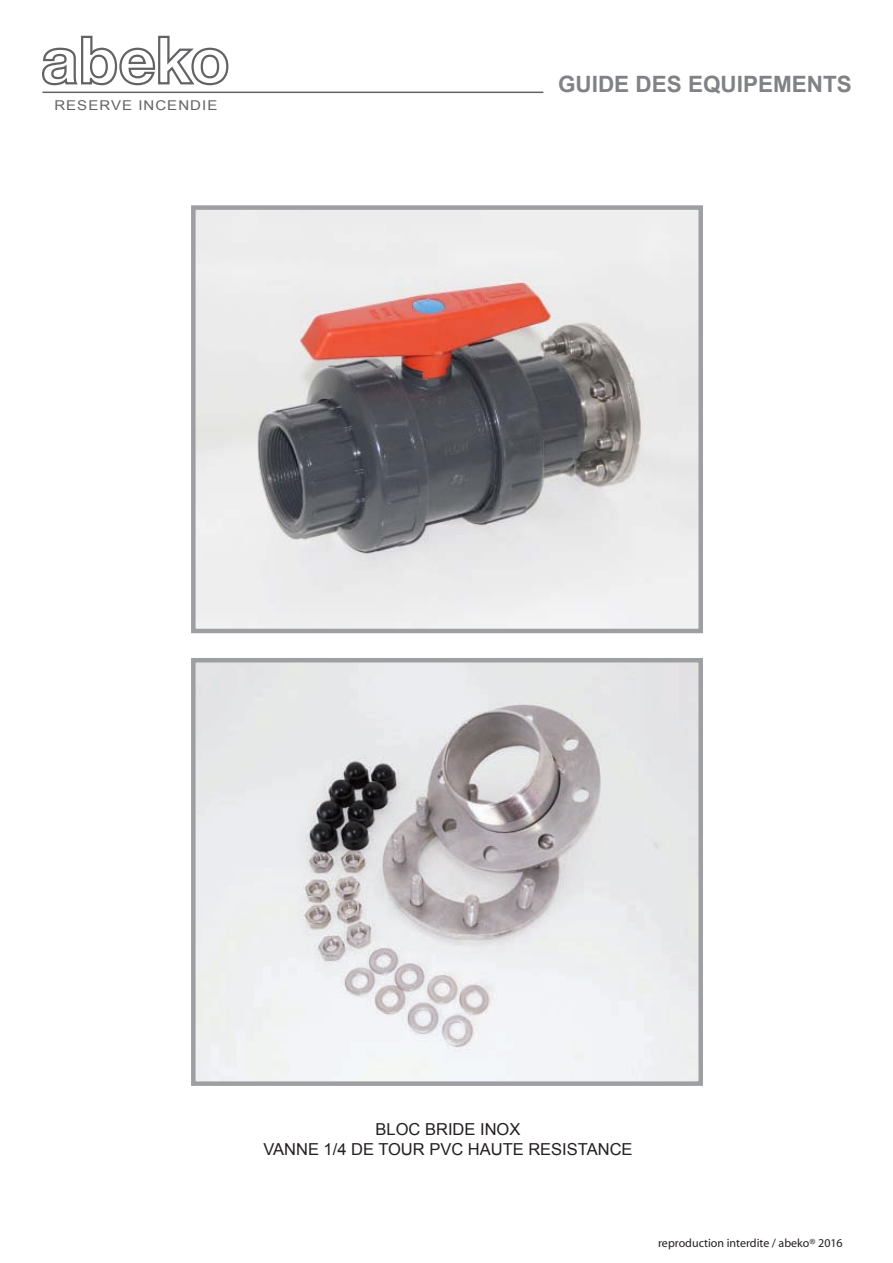
<style>
.page{position:relative;width:893px;height:1263px;background:#fff}
.page>*{position:absolute;margin:0;border:0;box-sizing:border-box;transform-origin:0 0}
.t1{font:700 22.5px "Arial";color:#808285}
.t2{font:16.5px/19.8px "Arial";color:#231f20;text-align:center}
.t3{font:13.5px "Arial";letter-spacing:.07em;color:#636366;scale:1.11 1}
.t4{font:12px "Myriad";color:#231f20}
</style>
<div class="page">
<svg style="left:42px;top:35px;width:187px;height:51px"></svg>
<hr style="left:42px;top:92px;width:501px;height:1px;background:#636366">
<img style="left:196px;top:210px;width:502px;height:418px">
<div style="left:191px;top:205px;width:512px;height:428px;border:4px solid #9d9fa2"></div>
<img style="left:196px;top:663px;width:502px;height:418px">
<div style="left:191px;top:658px;width:512px;height:428px;border:4px solid #9d9fa2"></div>
<p class="t3" style="left:54px;top:96px;width:148px">RESERVE INCENDIE</p>
<h1 class="t1" style="left:558px;top:70px;width:295px">GUIDE DES EQUIPEMENTS</h1>
<p class="t2" style="left:263px;top:1120px;width:371px">BLOC BRIDE INOX<br>VANNE 1/4 DE TOUR PVC HAUTE RESISTANCE</p>
<p class="t4" style="left:658px;top:1236px;width:186px">reproduction interdite / abeko® 2016</p>
</div>
